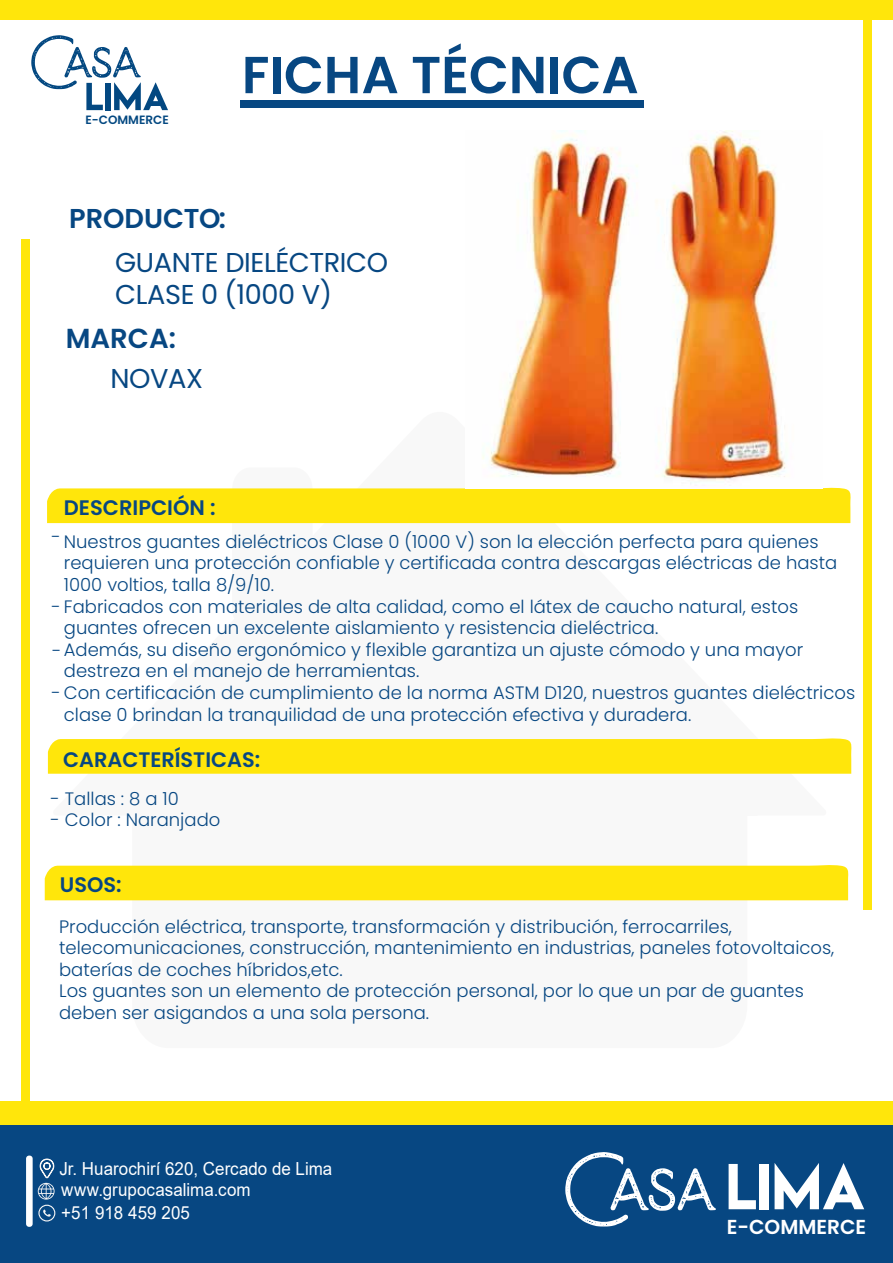
<style>
.page{position:relative;width:893px;height:1263px;background:#fff}
.page>*{position:absolute;margin:0;border:0;box-sizing:border-box;transform-origin:0 0}
.t1{font:600 52.05px "Poppins";color:#074782}
.t2{font:600 27.45px "Poppins";color:#074782}
.t3{font:27.3px/32.7px "Poppins";letter-spacing:-.015em;color:#074782}
.t4{font:600 27.3px "Poppins";color:#074782}
.t5{font:600 21px "Poppins";color:#074782}
.t6{font:600 20.25px "Poppins";color:#fff}
.t7{font:300 18px/21.6px "Poppins";color:#074782}
.t8{font:18px/20.7px "Arial";color:#fff;scale:.94 1}
.t9{font:600 12px "Poppins";color:#034881}
</style>
<div class="page">
<div style="left:0;top:1101px;width:893px;height:161px;background:#ffe60b"></div>
<div style="left:0;top:0;width:893px;height:20px;background:#ffe60b"></div>
<div style="left:864px;top:0;width:8px;height:909px;background:#ffe60b"></div>
<div style="left:22px;top:240px;width:8px;height:950px;background:#ffe60b"></div>
<div style="left:0;top:1125px;width:893px;height:138px;background:#074782"></div>
<svg style="left:43px;top:1209px;width:8px;height:8px"></svg>
<div style="left:38px;top:1205px;width:17px;height:16px;border:1px solid #f6f6f6;border-radius:50%"></div>
<svg style="left:729px;top:1164px;width:27px;height:45px"></svg>
<div style="left:760px;top:1164px;width:9px;height:45px;background:#fff"></div>
<svg style="left:775px;top:1163px;width:89px;height:46px"></svg>
<svg style="left:565px;top:1152px;width:151px;height:74px"></svg>
<div style="left:26px;top:1155px;width:7px;height:72px;background:#fff;border-radius:3px"></div>
<svg style="left:38px;top:1158px;width:17px;height:41px"></svg>
<div style="left:240px;top:100px;width:404px;height:7px;background:#074782"></div>
<svg style="left:31px;top:35px;width:137px;height:75px"></svg>
<div style="left:47px;top:487px;width:804px;height:36px;background:#ffe60b"></div>
<svg style="left:48px;top:738px;width:804px;height:36px;background:#fee614"></svg>
<div style="left:45px;top:865px;width:803px;height:35px;background:#ffe60b"></div>
<img style="left:465px;top:131px;width:357px;height:357px">
<p class="t9" style="left:86px;top:113px;width:85px">E-COMMERCE</p>
<h1 class="t1" style="left:242px;top:45px;width:398px">FICHA TÉCNICA</h1>
<h3 class="t4" style="left:69px;top:203px;width:158px">PRODUCTO:</h3>
<h3 class="t3" style="left:115px;top:246px;width:274px">GUANTE DIELÉCTRICO<br>CLASE 0 (1000 V)</h3>
<h2 class="t2" style="left:66px;top:323px;width:112px">MARCA:</h2>
<h3 class="t3" style="left:110px;top:362px;width:94px">NOVAX</h3>
<p class="t5" style="left:64px;top:496px;width:153px">DESCRIPCIÓN :</p>
<p class="t7" style="left:64px;top:531px;width:775px">Nuestros guantes dieléctricos Clase 0 (1000 V) son la elección perfecta para quienes requieren una protección confiable y certificada contra descargas eléctricas de hasta<br>1000 voltios, talla 8/9/10.</p>
<p class="t7" style="left:64px;top:617px;width:596px">guantes ofrecen un excelente aislamiento y resistencia dieléctrica.</p>
<p class="t7" style="left:64px;top:660px;width:357px">destreza en el manejo de herramientas.</p>
<p class="t7" style="left:64px;top:704px;width:629px">clase 0 brindan la tranquilidad de una protección efectiva y duradera.</p>
<p class="t7" style="left:52px;top:526px;width:11px">-</p>
<p class="t7" style="left:52px;top:596px;width:748px">- Fabricados con materiales de alta calidad, como el látex de caucho natural, estos</p>
<p class="t7" style="left:52px;top:639px;width:753px">-Además, su diseño ergonómico y flexible garantiza un ajuste cómodo y una mayor</p>
<p class="t7" style="left:52px;top:682px;width:805px">- Con certificación de cumplimiento de la norma ASTM D120, nuestros guantes dieléctricos</p>
<p class="t5" style="left:63px;top:748px;width:199px">CARACTERÍSTICAS:</p>
<p class="t7" style="left:51px;top:788px;width:130px">- Tallas : 8 a 10</p>
<p class="t7" style="left:51px;top:809px;width:171px">- Color : Naranjado</p>
<p class="t5" style="left:60px;top:873px;width:63px">USOS:</p>
<p class="t7" style="left:59px;top:915px;width:777px">Producción eléctrica, transporte, transformación y distribución, ferrocarriles, telecomunicaciones, construcción, mantenimiento en industrias, paneles fotovoltaicos, baterías de coches híbridos,etc.<br>Los guantes son un elemento de protección personal, por lo que un par de guantes deben ser asigandos a una sola persona.</p>
<p class="t8" style="left:59px;top:1158px;width:292px">Jr. Huarochirí 620, Cercado de Lima www.grupocasalima.com</p>
<p class="t8" style="left:61px;top:1202px;width:138px">+51 918 459 205</p>
<p class="t6" style="left:727px;top:1215px;width:141px">E-COMMERCE</p>
</div>
